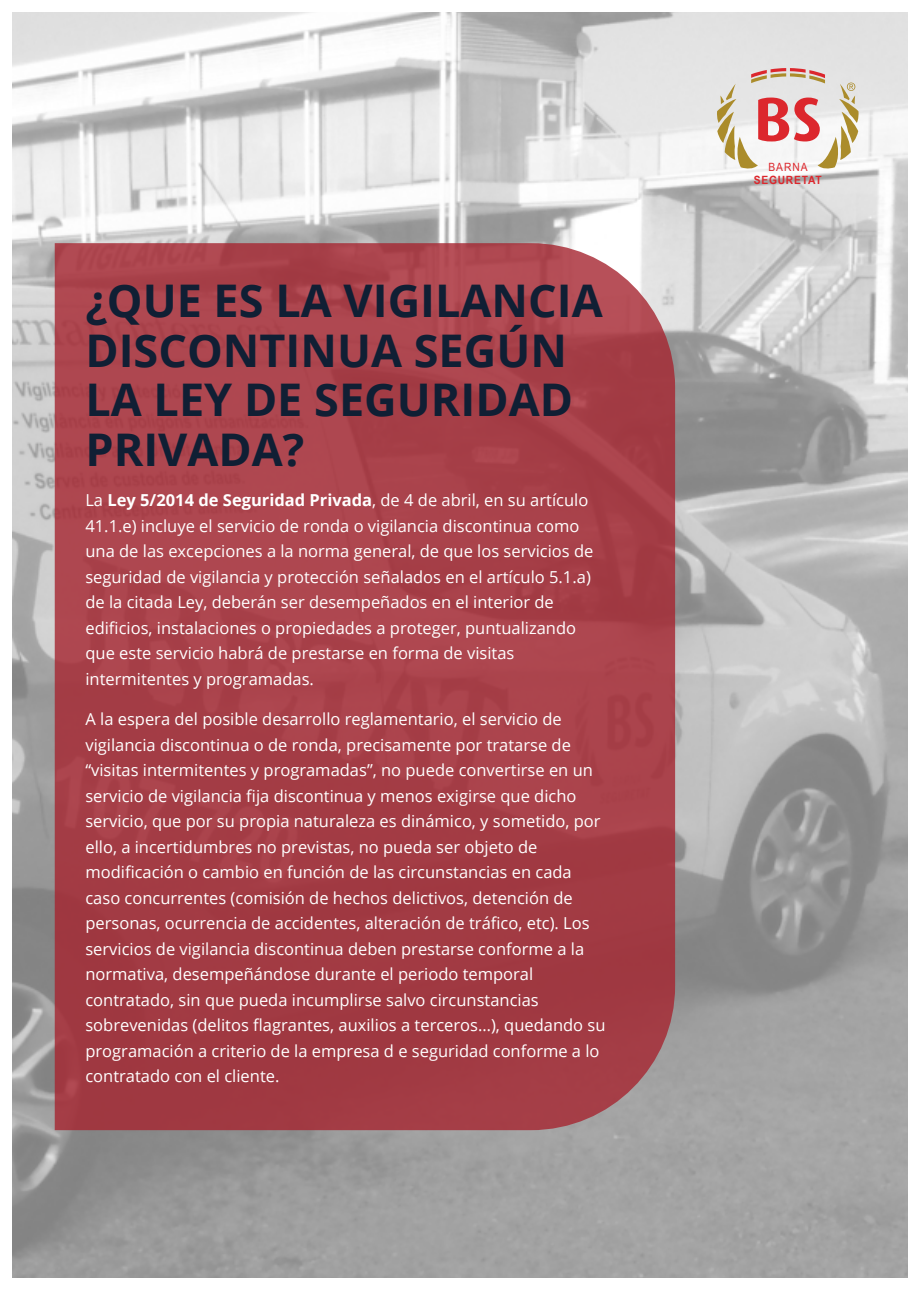
<style>
.page{position:relative;width:920px;height:1290px;background:#fff}
.page>*{position:absolute;margin:0;border:0;box-sizing:border-box;transform-origin:0 0}
.t1{font:700 45px/49.5px "Open Sans";color:#101f34}
.t2{font:16.5px/25.5px "Open Sans";color:#fff}
.t3{font:700 11.4px "Arial Narrow";letter-spacing:.06em;color:#dc272d;scale:1.1 1}
.t4{font:11.4px "Arial Narrow";letter-spacing:.075em;color:#dc272d;scale:1.1 1}
.s1{font-weight:700}
</style>
<div class="page">
<img style="left:13px;top:13px;width:894px;height:1264px">
<svg style="left:717px;top:68px;width:142px;height:101px"></svg>
<svg style="left:55px;top:243px;width:620px;height:887px;background:#a7414a"></svg>
<h1 class="t1" style="left:85px;top:275px;width:519px">¿QUE ES LA VIGILANCIA<br>DISCONTINUA SEGÚN<br>LA LEY DE SEGURIDAD<br>PRIVADA?</h1>
<p class="t2" style="left:85px;top:487px;width:509px">La <span class="s1">Ley 5/2014 de Seguridad Privada</span>, de 4 de abril, en su artículo 41.1.e) incluye el servicio de ronda o vigilancia discontinua como una de las excepciones a la norma general, de que los servicios de seguridad de vigilancia y protección señalados en el artículo 5.1.a) de la citada Ley, deberán ser desempeñados en el interior de edificios, instalaciones o propiedades a proteger, puntualizando que este servicio habrá de prestarse en forma de visitas intermitentes y programadas.</p>
<p class="t2" style="left:85px;top:706px;width:522px">A la espera del posible desarrollo reglamentario, el servicio de vigilancia discontinua o de ronda, precisamente por tratarse de “visitas intermitentes y programadas”, no puede convertirse en un servicio de vigilancia fija discontinua y menos exigirse que dicho servicio, que por su propia naturaleza es dinámico, y sometido, por ello, a incertidumbres no previstas, no pueda ser objeto de modificación o cambio en función de las circunstancias en cada caso concurrentes (comisión de hechos delictivos, detención de personas, ocurrencia de accidentes, alteración de tráfico, etc). Los servicios de vigilancia discontinua deben prestarse conforme a la normativa, desempeñándose durante el periodo temporal contratado, sin que pueda incumplirse salvo circunstancias sobrevenidas (delitos flagrantes, auxilios a terceros…), quedando su programación a criterio de la empresa d e seguridad conforme a lo contratado con el cliente.</p>
<p class="t4" style="left:768px;top:159px;width:37px">BARNA</p>
<p class="t3" style="left:754px;top:171px;width:63px">SEGURETAT</p>
</div>
